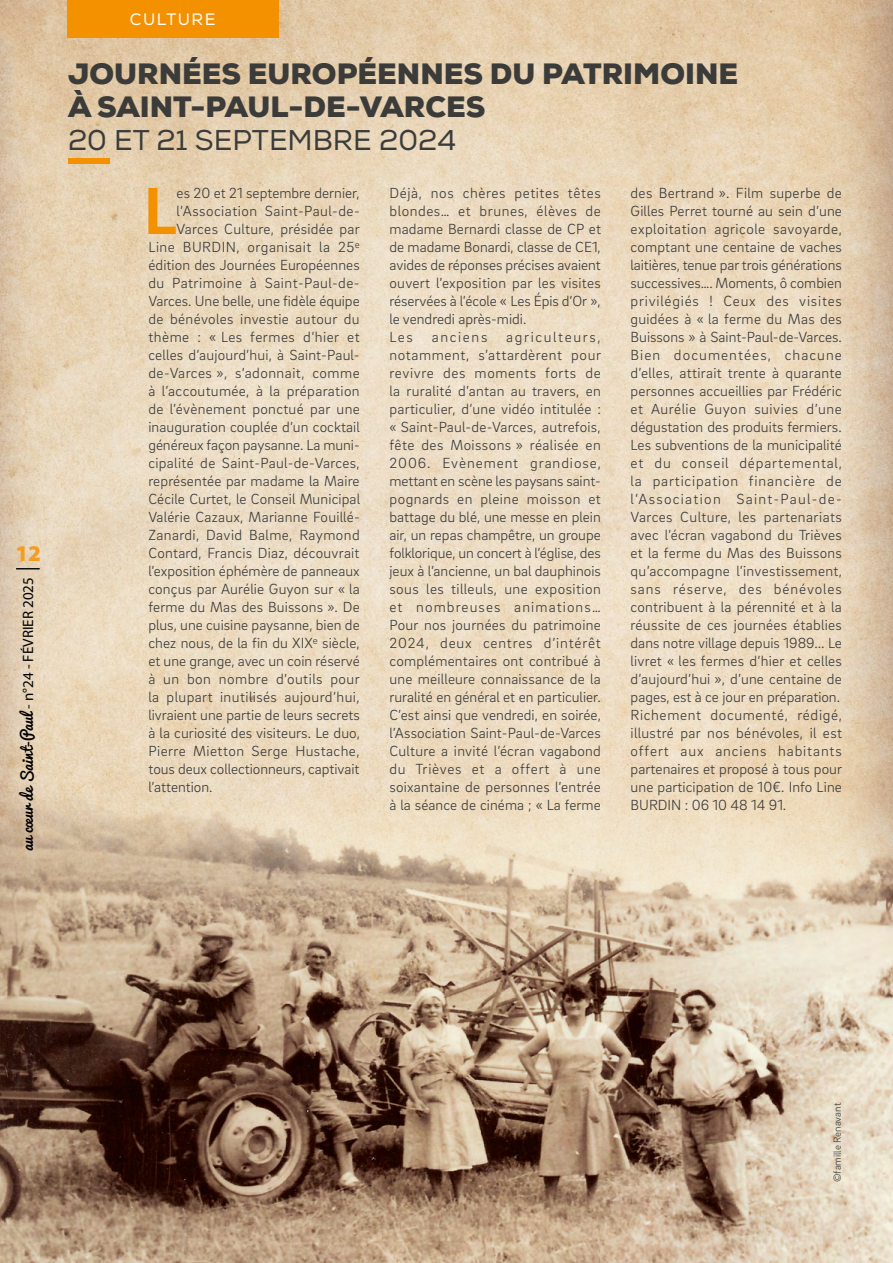
<style>
.page{position:relative;width:893px;height:1263px;background:#fff}
.page>*{position:absolute;margin:0;border:0;box-sizing:border-box;transform-origin:0 0}
.t1{font:700 68.25px "Brix Sans";color:#f39100}
.t2{font:900 28.5px/33px "Nexa";color:#3b3b3a}
.t3{font:28.5px "Nexa";color:#3b3b3a}
.t4{font:900 22.5px "Myriad Pro";color:#f59d22}
.t5{font:16.5px "Nexa";letter-spacing:.095em;color:#fff}
.t6{font:300 15px/18px "Brix Sans";letter-spacing:.01em;color:#3b3b3a}
.t7{font:300 15px "Brix Sans";letter-spacing:.03em;color:#3b3b3a}
.t8{font:15px "Pacifico";color:#000}
.t9{font:300 15px "Brix Sans";letter-spacing:.035em;color:#3b3b3a}
.t10{font:300 15px "Brix Sans";letter-spacing:.11em;color:#3b3b3a}
.t11{font:300 10.5px "Brix Sans";color:#3b3b3a}
.s1{font-family:"Myriad Pro"}
</style>
<div class="page">
<img style="left:0;top:0;width:893px;height:767px">
<img style="left:0;top:767px;width:893px;height:496px">
<div style="left:68px;top:158px;width:42px;height:5px;background:#f39100"></div>
<div style="left:67px;top:0;width:211px;height:37px;background:#f39100"></div>
<svg style="left:16px;top:568px;width:24px;height:1px"></svg>
<h3 class="t4" style="left:15px;top:541px;width:27px">12</h3>
<p class="t8" style="left:14px;top:851px;width:275px;rotate:-90deg">au cœur de Saint-Paul <span class="s1">- n°24 - FÉVRIER 2025</span></p>
<p class="t5" style="left:130px;top:10px;width:87px">CULTURE</p>
<h2 class="t2" style="left:68px;top:57px;width:672px">JOURNÉES EUROPÉENNES DU PATRIMOINE<br>À SAINT-PAUL-DE-VARCES</h2>
<h2 class="t3" style="left:68px;top:123px;width:390px">20 ET 21 SEPTEMBRE 2024</h2>
<h1 class="t1" style="left:144px;top:166px;width:34px">L</h1>
<p class="t6" style="left:177px;top:183px;width:185px">es 20 et 21 septembre dernier,</p>
<p class="t7" style="left:177px;top:201px;width:185px">l’Association Saint-Paul-de-</p>
<p class="t6" style="left:177px;top:219px;width:185px">Varces Culture, présidée par</p>
<p class="t7" style="left:148px;top:237px;width:213px">Line BURDIN, organisait la 25<sup>e</sup></p>
<p class="t6" style="left:148px;top:255px;width:213px">édition des Journées Européennes</p>
<p class="t7" style="left:148px;top:273px;width:213px">du Patrimoine à Saint-Paul-de-</p>
<p class="t6" style="left:148px;top:291px;width:213px">Varces. Une belle, une fidèle équipe</p>
<p class="t6" style="left:148px;top:309px;width:213px">de bénévoles investie autour du</p>
<p class="t9" style="left:148px;top:327px;width:213px">thème : « Les fermes d’hier et</p>
<p class="t6" style="left:148px;top:345px;width:213px">celles d’aujourd’hui, à Saint-Paul-</p>
<p class="t7" style="left:148px;top:363px;width:213px">de-Varces », s’adonnait, comme</p>
<p class="t6" style="left:148px;top:381px;width:213px">à l’accoutumée, à la préparation</p>
<p class="t6" style="left:148px;top:399px;width:213px">de l’évènement ponctué par une</p>
<p class="t6" style="left:148px;top:417px;width:213px">inauguration couplée d’un cocktail</p>
<p class="t6" style="left:148px;top:435px;width:213px">généreux façon paysanne. La muni-</p>
<p class="t6" style="left:148px;top:453px;width:213px">cipalité de Saint-Paul-de-Varces,</p>
<p class="t6" style="left:148px;top:471px;width:213px">représentée par madame la Maire</p>
<p class="t6" style="left:148px;top:489px;width:213px">Cécile Curtet, le Conseil Municipal</p>
<p class="t6" style="left:148px;top:507px;width:213px">Valérie Cazaux, Marianne Fouillé-</p>
<p class="t6" style="left:148px;top:525px;width:213px">Zanardi, David Balme, Raymond</p>
<p class="t6" style="left:148px;top:543px;width:213px">Contard, Francis Diaz, découvrait</p>
<p class="t6" style="left:148px;top:561px;width:213px">l’exposition éphémère de panneaux</p>
<p class="t6" style="left:148px;top:579px;width:213px">conçus par Aurélie Guyon sur « la</p>
<p class="t6" style="left:148px;top:597px;width:213px">ferme du Mas des Buissons ». De</p>
<p class="t6" style="left:148px;top:615px;width:213px">plus, une cuisine paysanne, bien de</p>
<p class="t6" style="left:148px;top:633px;width:213px">chez nous, de la fin du XIX<sup>e</sup> siècle,</p>
<p class="t6" style="left:148px;top:651px;width:213px">et une grange, avec un coin réservé</p>
<p class="t7" style="left:148px;top:669px;width:213px">à un bon nombre d’outils pour</p>
<p class="t7" style="left:148px;top:687px;width:213px">la plupart inutilisés aujourd’hui,</p>
<p class="t6" style="left:148px;top:705px;width:213px">livraient une partie de leurs secrets</p>
<p class="t6" style="left:148px;top:723px;width:213px">à la curiosité des visiteurs. Le duo,</p>
<p class="t7" style="left:148px;top:741px;width:213px">Pierre Mietton Serge Hustache,</p>
<p class="t6" style="left:148px;top:759px;width:213px">tous deux collectionneurs, captivait</p>
<p class="t6" style="left:148px;top:777px;width:66px">l’attention.</p>
<p class="t6" style="left:389px;top:183px;width:213px">Déjà, nos chères petites têtes blondes… et brunes, élèves de madame Bernardi classe de CP et de madame Bonardi, classe de CE1, avides de réponses précises avaient ouvert l’exposition par les visites réservées à l’école « Les Épis d’Or », le vendredi après-midi.<br>Les</p>
<p class="t6" style="left:389px;top:327px;width:213px;text-align:justify;text-indent:117px">agriculteurs, notamment, s’attardèrent pour revivre des moments forts de la ruralité d’antan au travers, en particulier, d’une vidéo intitulée : « Saint-Paul-de-Varces, autrefois, fête des Moissons » réalisée en 2006. Evènement grandiose, mettant en scène les paysans saint&shy;pognards en pleine moisson et battage du blé, une messe en plein air, un repas champêtre, un groupe folklorique, un concert à l’église, des jeux à l’ancienne, un bal dauphinois sous les tilleuls, une exposition et nombreuses animations… Pour nos journées du patrimoine 2024, deux centres d’intérêt complémentaires ont contribué à une meilleure connaissance de la ruralité en général et en particulier.<br>C’est ainsi que vendredi, en soirée, l’Association Saint-Paul-de-Varces Culture a invité l’écran vagabond du Trièves et a offert à une soixantaine de personnes l’entrée à la séance de cinéma ; « La ferme</p>
<p class="t10" style="left:432px;top:327px;width:57px">anciens</p>
<p class="t6" style="left:631px;top:183px;width:213px">des Bertrand ». Film superbe de<br>Gilles Perret tourné au sein d’une exploitation agricole savoyarde, comptant une centaine de vaches laitières, tenue par trois générations successives…. Moments, ô combien privilégiés ! Ceux des visites guidées à « la ferme du Mas des<br>Buissons » à Saint-Paul-de-Varces.<br>Bien documentées, chacune d’elles, attirait trente à quarante personnes accueillies par Frédéric et Aurélie Guyon suivies d’une dégustation des produits fermiers.<br>Les subventions de la municipalité et du conseil départemental, la participation financière de l’Association Saint-Paul-de-<br>Varces Culture, les partenariats avec l’écran vagabond du Trièves et la ferme du Mas des Buissons qu’accompagne l’investissement, sans réserve, des bénévoles contribuent à la pérennité et à la réussite de ces journées établies dans notre village depuis 1989... Le livret « les fermes d’hier et celles d’aujourd’hui », d’une centaine de pages, est à ce jour en préparation.<br>Richement documenté, rédigé, illustré par nos bénévoles, il est offert aux anciens habitants partenaires et proposé à tous pour une participation de 10€. Info Line<br>BURDIN : 06 10 48 14 91.</p>
<p class="t11" style="left:831px;top:1182px;width:81px;rotate:-90deg">©famille Renavant</p>
</div>
